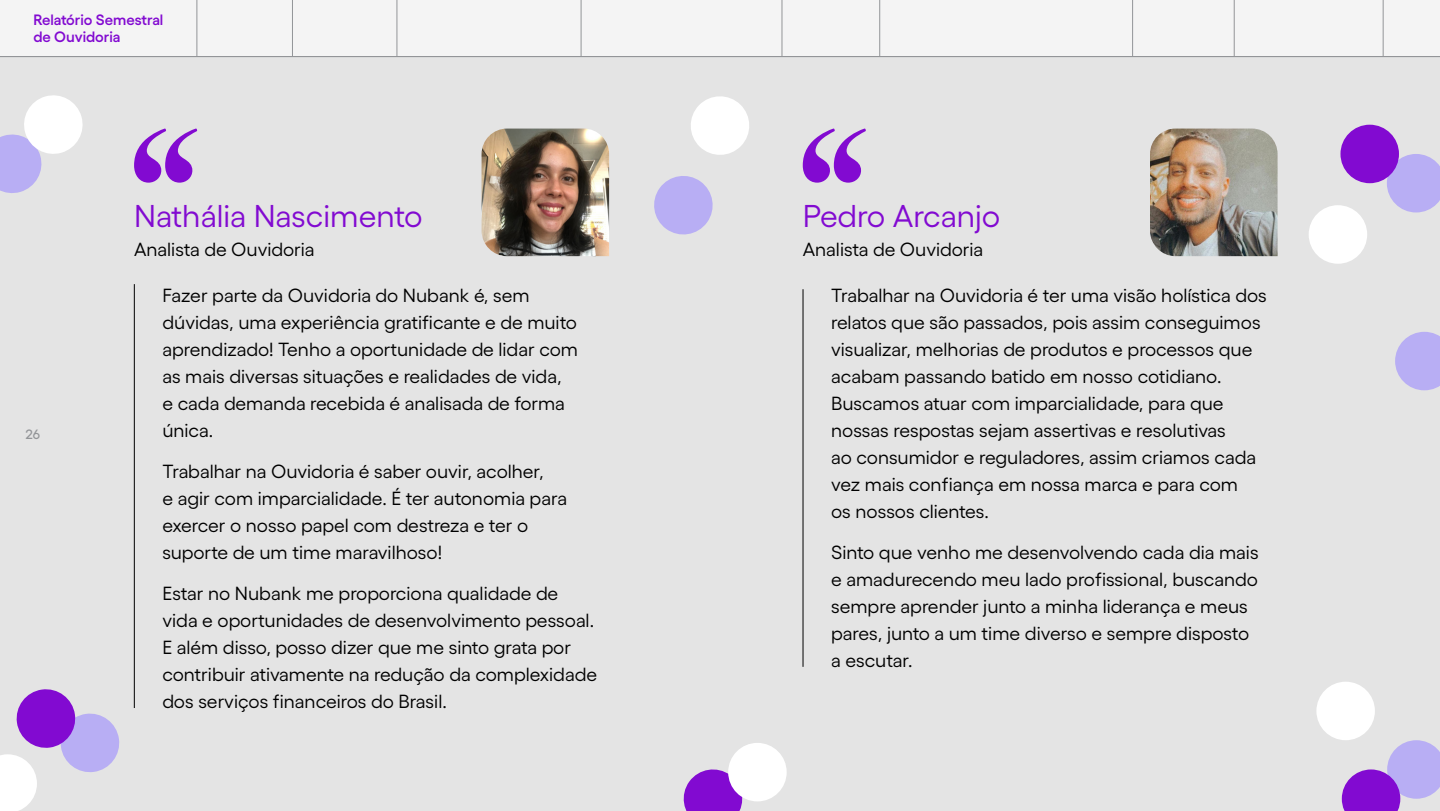
<style>
.page{position:relative;width:1440px;height:811px;background:#e4e4e4}
.page>*{position:absolute;margin:0;border:0;box-sizing:border-box;transform-origin:0 0}
.t1{font:31.6px "Gellix";color:#820ad1}
.t2{font:19px/27px "Gellix";color:#000}
.t3{font:600 15px/17px "Gellix";color:#820ad1}
.t4{font:500 13.6px "Gellix";color:#939598}
</style>
<div class="page">
<svg style="left:0;top:95px;width:83px;height:98px"></svg>
<svg style="left:691px;top:96px;width:58px;height:59px"></svg>
<svg style="left:654px;top:176px;width:59px;height:59px"></svg>
<svg style="left:0;top:689px;width:120px;height:122px"></svg>
<svg style="left:683px;top:769px;width:63px;height:42px;background:#902ad3"></svg>
<svg style="left:1387px;top:154px;width:53px;height:58px;background:#bdb4f1"></svg>
<div style="left:1309px;top:205px;width:58px;height:59px;background:#fff;border-radius:50%"></div>
<div style="left:728px;top:743px;width:59px;height:58px;background:#fff;border-radius:50%"></div>
<div style="left:1340px;top:125px;width:59px;height:58px;background:#820ad1;border-radius:50%"></div>
<svg style="left:1395px;top:332px;width:45px;height:58px;background:#beb6f1"></svg>
<div style="left:1316px;top:681px;width:59px;height:59px;background:#fff;border-radius:50%"></div>
<svg style="left:1342px;top:740px;width:98px;height:71px"></svg>
<img style="left:482px;top:129px;width:127px;height:127px">
<img style="left:1150px;top:129px;width:128px;height:127px">
<svg style="left:134px;top:128px;width:63px;height:55px"></svg>
<svg style="left:803px;top:128px;width:63px;height:55px"></svg>
<hr style="left:134px;top:284px;width:1px;height:424px;background:#000">
<hr style="left:803px;top:289px;width:1px;height:378px;background:#000">
<div style="left:0;top:0;width:1440px;height:57px;background:#f4f4f4"></div>
<hr style="left:292px;top:0;width:1px;height:57px;background:#939598">
<hr style="left:197px;top:0;width:1px;height:57px;background:#939598">
<hr style="left:397px;top:0;width:1px;height:57px;background:#939598">
<hr style="left:581px;top:0;width:1px;height:57px;background:#939598">
<hr style="left:782px;top:0;width:1px;height:57px;background:#939598">
<hr style="left:879px;top:0;width:1px;height:57px;background:#939598">
<hr style="left:1132px;top:0;width:1px;height:57px;background:#939598">
<hr style="left:1234px;top:0;width:1px;height:57px;background:#939598">
<hr style="left:1383px;top:0;width:1px;height:57px;background:#939598">
<hr style="left:0;top:56px;width:1440px;height:1px;background:#939598">
<p class="t3" style="left:34px;top:10px;width:131px">Relatório Semestral de Ouvidoria</p>
<p class="t4" style="left:26px;top:423px;width:16px">26</p>
<h1 class="t1" style="left:134px;top:192px;width:290px">Nathália Nascimento</h1>
<p class="t2" style="left:134px;top:234px;width:182px">Analista de Ouvidoria</p>
<p class="t2" style="left:162px;top:279px;width:417px">Fazer parte da Ouvidoria do Nubank é, sem dúvidas, uma experiência gratificante e de muito aprendizado! Tenho a oportunidade de lidar com as mais diversas situações e realidades de vida,<br>e cada demanda recebida é analisada de forma única.</p>
<p class="t2" style="left:162px;top:456px;width:406px">Trabalhar na Ouvidoria é saber ouvir, acolher,<br>e agir com imparcialidade. É ter autonomia para exercer o nosso papel com destreza e ter o suporte de um time maravilhoso!</p>
<p class="t2" style="left:162px;top:578px;width:436px">Estar no Nubank me proporciona qualidade de vida e oportunidades de desenvolvimento pessoal.<br>E além disso, posso dizer que me sinto grata por contribuir ativamente na redução da complexidade dos serviços financeiros do Brasil.</p>
<h1 class="t1" style="left:803px;top:192px;width:199px">Pedro Arcanjo</h1>
<p class="t2" style="left:803px;top:234px;width:182px">Analista de Ouvidoria</p>
<p class="t2" style="left:831px;top:279px;width:437px">Trabalhar na Ouvidoria é ter uma visão holística dos relatos que são passados, pois assim conseguimos visualizar, melhorias de produtos e processos que acabam passando batido em nosso cotidiano.<br>Buscamos atuar com imparcialidade, para que nossas respostas sejam assertivas e resolutivas<br>ao consumidor e reguladores, assim criamos cada vez mais confiança em nossa marca e para com<br>os nossos clientes.</p>
<p class="t2" style="left:831px;top:537px;width:429px">Sinto que venho me desenvolvendo cada dia mais e amadurecendo meu lado profissional, buscando sempre aprender junto a minha liderança e meus pares, junto a um time diverso e sempre disposto a escutar.</p>
</div>
